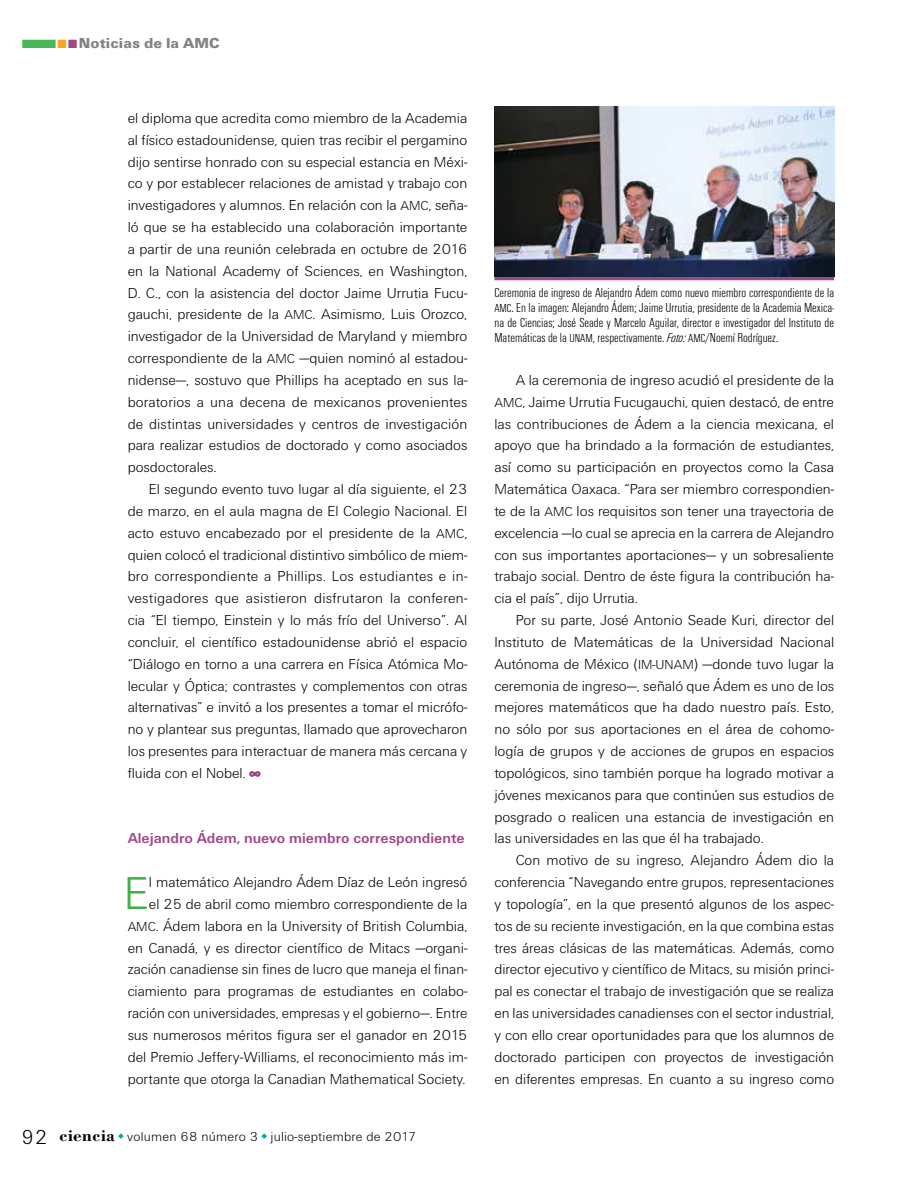
<style>
.page{position:relative;width:915px;height:1191px;background:#fff}
.page>*{position:absolute;margin:0;border:0;box-sizing:border-box;transform-origin:0 0}
.t1{font:300 47.7px "Unitus T";color:#41ad49}
.t2{font:300 15px/21.8px "Unitus T";color:#000;text-align:justify}
.t3{font:700 15px "Unitus T";color:#a2468a}
.t4{font:900 15px "Unitus T";letter-spacing:.005em;color:#808285}
.t5{font:300 condensed 13.5px/15px "Unitus T";color:#000;text-align:justify}
.t6{font:300 13.5px "Unitus T";letter-spacing:.02em;color:#000}
.s1{color:#4ab757}
.s2{color:#faa41d}
.s3{color:#a2468a}
.s4{font-size:13.5px}
.s5{font-size:21px}
.s6{font-family:"Bodoni";font-weight:700;font-size:17.25px}
.s7{font-size:12px}
.s8{font-style:italic}
</style>
<div class="page">
<svg style="left:249px;top:771px;width:12px;height:6px"></svg>
<svg style="left:494px;top:276px;width:339px;height:4px"></svg>
<img style="left:494px;top:106px;width:339px;height:170px">
<p class="t4" style="left:21px;top:34px;width:200px"><span class="s1">■</span><span class="s2">■</span><span class="s3">■</span>Noticias de la AMC</p>
<p class="t2" style="left:128px;top:107px;width:341px">el diploma que acredita como miembro de la Academia al físico estadounidense, quien tras recibir el pergamino dijo sentirse honrado con su especial estancia en Méxi&shy;co y por establecer relaciones de amistad y trabajo con investigadores y alumnos. En relación con la <span class="s4">AMC</span>, seña&shy;ló que se ha establecido una colaboración importante a partir de una reunión celebrada en octubre de 2016 en la National Academy of Sciences, en Washington, D. C., con la asistencia del doctor Jaime Urrutia Fucu&shy;gauchi, presidente de la <span class="s4">AMC</span>. Asimismo, Luis Orozco, investigador de la Universidad de Maryland y miembro correspondiente de la <span class="s4">AMC</span> —quien nominó al estadou&shy;nidense—, sostuvo que Phillips ha aceptado en sus la&shy;boratorios a una decena de mexicanos provenientes de distintas universidades y centros de investigación para realizar estudios de doctorado y como asociados posdoctorales.</p>
<p class="t2" style="left:128px;top:478px;width:341px;text-indent:21px">El segundo evento tuvo lugar al día siguiente, el 23 de marzo, en el aula magna de El Colegio Nacional. El acto estuvo encabezado por el presidente de la <span class="s4">AMC</span>, quien colocó el tradicional distintivo simbólico de miem&shy;bro correspondiente a Phillips. Los estudiantes e in&shy;vestigadores que asistieron disfrutaron la conferen&shy;cia “El tiempo, Einstein y lo más frío del Universo”. Al concluir, el científico estadounidense abrió el espacio “Diálogo en torno a una carrera en Física Atómica Mo&shy;lecular y Óptica; contrastes y complementos con otras alternativas” e invitó a los presentes a tomar el micrófo&shy;no y plantear sus preguntas, llamado que aprovecharon los presentes para interactuar de manera más cercana y fluida con el Nobel. <span class="s3">∞</span></p>
<p class="t3" style="left:128px;top:829px;width:338px">Alejandro Ádem, nuevo miembro correspondiente</p>
<h1 class="t1" style="left:124px;top:865px;width:27px">E</h1>
<p class="t2" style="left:128px;top:871px;width:341px;text-align:right">l matemático Alejandro Ádem Díaz de León ingresó<br>el 25 de abril como miembro correspondiente de la <span class="s4">AMC</span>. Ádem labora en la University of British Columbia, en Canadá, y es director científico de Mitacs —organi&shy;zación canadiense sin fines de lucro que maneja el finan&shy;ciamiento para programas de estudiantes en colabo&shy;ración con universidades, empresas y el gobierno—. Entre sus numerosos méritos figura ser el ganador en 2015 del Premio Jeffery-Williams, el reconocimiento más im&shy;portante que otorga la Canadian Mathematical Society.</p>
<p class="t6" style="left:21px;top:1128px;width:396px"><span class="s5">92</span> <span class="s6">ciencia</span> volumen 68 número 3 julio-septiembre de 2017</p>
<p class="t5" style="left:494px;top:285px;width:341px">Ceremonia de ingreso de Alejandro Ádem como nuevo miembro correspondiente de la <span class="s7">AMC</span>. En la imagen: Alejandro Ádem; Jaime Urrutia, presidente de la Academia Mexica&shy;na de Ciencias; José Seade y Marcelo Aguilar, director e investigador del Instituto de Matemáticas de la <span class="s7">UNAM</span>, respectivamente. <span class="s8">Foto:</span> <span class="s7">AMC</span>/Noemí Rodríguez.</p>
<p class="t2" style="left:494px;top:369px;width:341px;text-indent:21px">A la ceremonia de ingreso acudió el presidente de la <span class="s4">AMC</span>, Jaime Urrutia Fucugauchi, quien destacó, de entre las contribuciones de Ádem a la ciencia mexicana, el apoyo que ha brindado a la formación de estudiantes, así como su participación en proyectos como la Casa Matemática Oaxaca. “Para ser miembro correspondien&shy;te de la <span class="s4">AMC</span> los requisitos son tener una trayectoria de excelencia —lo cual se aprecia en la carrera de Alejandro con sus importantes aportaciones— y un sobresaliente trabajo social. Dentro de éste figura la contribución ha&shy;cia el país”, dijo Urrutia.</p>
<p class="t2" style="left:494px;top:609px;width:341px;text-indent:21px">Por su parte, José Antonio Seade Kuri, director del Instituto de Matemáticas de la Universidad Nacional Autónoma de México (<span class="s4">IM-UNAM</span>) —donde tuvo lugar la ceremonia de ingreso—, señaló que Ádem es uno de los mejores matemáticos que ha dado nuestro país. Esto, no sólo por sus aportaciones en el área de cohomo&shy;logía de grupos y de acciones de grupos en espacios topológicos, sino también porque ha logrado motivar a jóvenes mexicanos para que continúen sus estudios de posgrado o realicen una estancia de investigación en las universidades en las que él ha trabajado.</p>
<p class="t2" style="left:494px;top:849px;width:341px;text-indent:21px">Con motivo de su ingreso, Alejandro Ádem dio la conferencia “Navegando entre grupos, representaciones y topología”, en la que presentó algunos de los aspec&shy;tos de su reciente investigación, en la que combina estas tres áreas clásicas de las matemáticas. Además, como director ejecutivo y científico de Mitacs, su misión princi&shy;pal es conectar el trabajo de investigación que se realiza en las universidades canadienses con el sector industrial, y con ello crear oportunidades para que los alumnos de doctorado participen con proyectos de investigación en diferentes empresas. En cuanto a su ingreso como</p>
</div>
